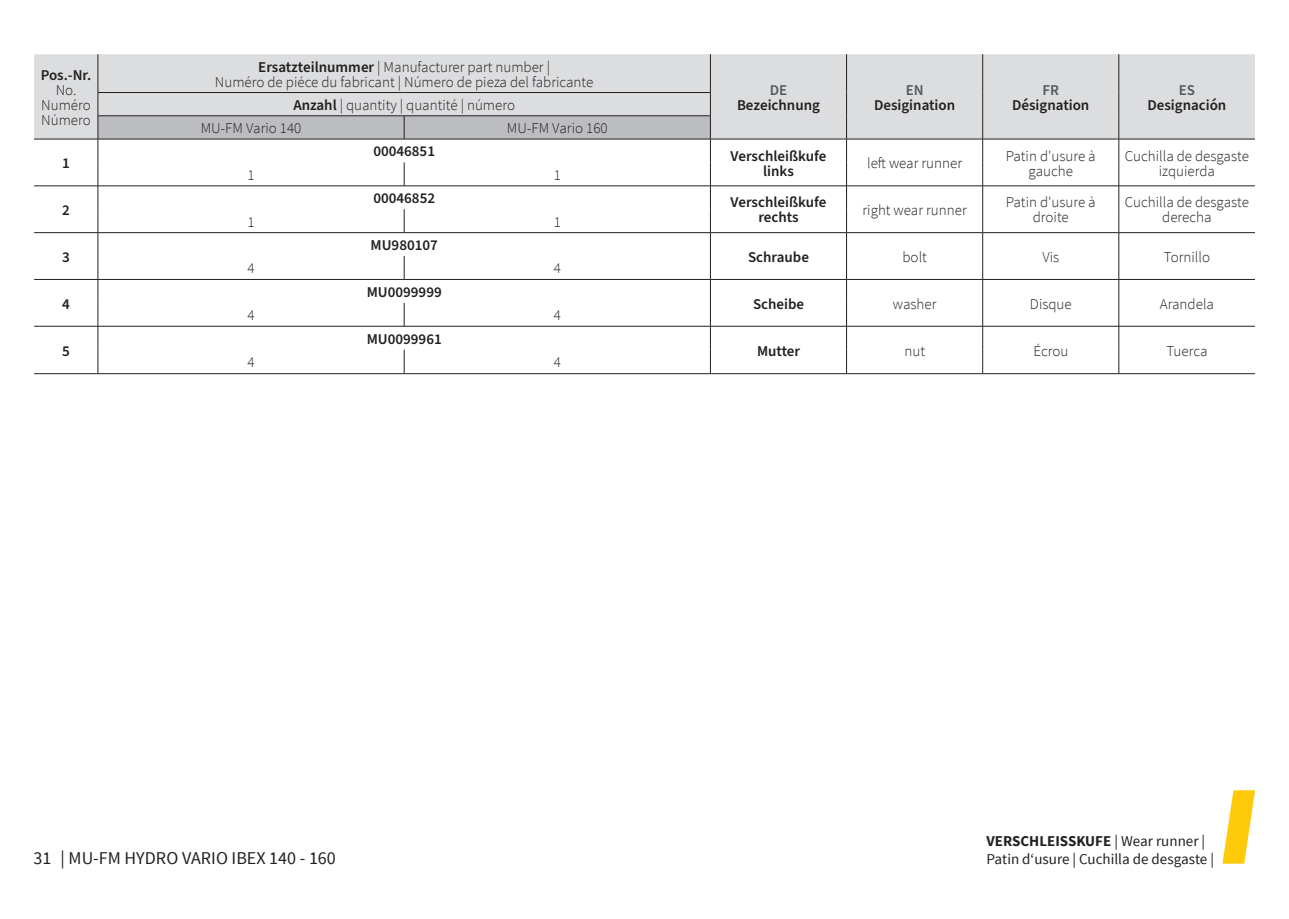
<style>
.page{position:relative;width:1289px;height:919px;background:#fff}
.page>*{position:absolute;margin:0;border:0;box-sizing:border-box;transform-origin:0 0}
.t1{font:18px "Source Sans Pro";color:#231f20}
.t2{font:300 15px/15px "Source Sans Pro";color:#231f20;text-align:center}
.t3{font:600 15px/15px "Source Sans Pro";color:#231f20;text-align:center}
.t4{font:15px/18px "Source Sans Pro";color:#231f20}
.t5{font:600 15px "Source Sans Pro";color:#57585a}
.s1{font-weight:600}
.s2{font-weight:700}
</style>
<div class="page">
<svg style="left:1222px;top:790px;width:32px;height:73px"></svg>
<div style="left:34px;top:54px;width:1220px;height:85px;background:#dcdddf"></div>
<hr style="left:846px;top:185px;width:136px;height:1px;background:#231f20">
<hr style="left:982px;top:185px;width:136px;height:1px;background:#231f20">
<hr style="left:1118px;top:185px;width:136px;height:1px;background:#231f20">
<hr style="left:846px;top:232px;width:136px;height:1px;background:#231f20">
<hr style="left:982px;top:232px;width:136px;height:1px;background:#231f20">
<hr style="left:1118px;top:232px;width:136px;height:1px;background:#231f20">
<hr style="left:98px;top:92px;width:306px;height:1px;background:#231f20">
<hr style="left:404px;top:92px;width:306px;height:1px;background:#231f20">
<hr style="left:34px;top:139px;width:64px;height:1px;background:#231f20">
<hr style="left:710px;top:326px;width:136px;height:1px;background:#231f20">
<hr style="left:710px;top:373px;width:136px;height:1px;background:#231f20">
<hr style="left:404px;top:373px;width:306px;height:1px;background:#231f20">
<hr style="left:34px;top:326px;width:64px;height:1px;background:#231f20">
<hr style="left:34px;top:373px;width:64px;height:1px;background:#231f20">
<hr style="left:98px;top:373px;width:306px;height:1px;background:#231f20">
<hr style="left:34px;top:185px;width:64px;height:1px;background:#231f20">
<hr style="left:34px;top:232px;width:64px;height:1px;background:#231f20">
<hr style="left:34px;top:279px;width:64px;height:1px;background:#231f20">
<hr style="left:846px;top:139px;width:136px;height:1px;background:#231f20">
<hr style="left:982px;top:139px;width:136px;height:1px;background:#231f20">
<hr style="left:1118px;top:139px;width:136px;height:1px;background:#231f20">
<hr style="left:846px;top:279px;width:136px;height:1px;background:#231f20">
<hr style="left:982px;top:279px;width:136px;height:1px;background:#231f20">
<hr style="left:1118px;top:279px;width:136px;height:1px;background:#231f20">
<hr style="left:846px;top:326px;width:136px;height:1px;background:#231f20">
<hr style="left:982px;top:326px;width:136px;height:1px;background:#231f20">
<hr style="left:1118px;top:326px;width:136px;height:1px;background:#231f20">
<hr style="left:846px;top:373px;width:136px;height:1px;background:#231f20">
<hr style="left:982px;top:373px;width:136px;height:1px;background:#231f20">
<hr style="left:1118px;top:373px;width:136px;height:1px;background:#231f20">
<hr style="left:98px;top:54px;width:1px;height:38px;background:#231f20">
<hr style="left:710px;top:54px;width:1px;height:38px;background:#231f20">
<hr style="left:846px;top:54px;width:1px;height:38px;background:#231f20">
<svg style="left:846px;top:92px;width:1px;height:281px"></svg>
<hr style="left:982px;top:54px;width:1px;height:38px;background:#231f20">
<hr style="left:1118px;top:54px;width:1px;height:38px;background:#231f20">
<svg style="left:982px;top:92px;width:1px;height:281px"></svg>
<svg style="left:1118px;top:92px;width:1px;height:281px"></svg>
<hr style="left:710px;top:185px;width:136px;height:1px;background:#231f20">
<hr style="left:710px;top:232px;width:136px;height:1px;background:#231f20">
<hr style="left:710px;top:139px;width:136px;height:1px;background:#231f20">
<hr style="left:710px;top:279px;width:136px;height:1px;background:#231f20">
<svg style="left:98px;top:93px;width:613px;height:280px"></svg>
<p class="t3" style="left:41px;top:68px;width:52px">Pos.-Nr.</p>
<p class="t2" style="left:41px;top:82px;width:51px">No.<br>Numéro<br>Número</p>
<p class="t3" style="left:62px;top:156px;width:9px">1</p>
<p class="t3" style="left:62px;top:203px;width:9px">2</p>
<p class="t3" style="left:62px;top:250px;width:9px">3</p>
<p class="t3" style="left:62px;top:296px;width:9px">4</p>
<p class="t3" style="left:62px;top:343px;width:9px">5</p>
<p class="t2" style="left:215px;top:59px;width:380px"><span class="s1">Ersatzteilnummer</span> | Manufacturer part number |<br>Numéro de piéce du fabricant | Número de pieza del fabricante</p>
<p class="t5" style="left:1178px;top:80px;width:18px">ES</p>
<p class="t5" style="left:769px;top:80px;width:19px">DE</p>
<p class="t3" style="left:737px;top:98px;width:84px">Bezeichnung</p>
<p class="t5" style="left:905px;top:80px;width:19px">EN</p>
<p class="t3" style="left:874px;top:98px;width:83px">Desigination</p>
<p class="t5" style="left:1042px;top:80px;width:18px">FR</p>
<p class="t3" style="left:1012px;top:98px;width:79px">Désignation</p>
<p class="t2" style="left:293px;top:97px;width:223px"><span class="s1">Anzahl</span> | quantity | quantité | número</p>
<p class="t3" style="left:1147px;top:98px;width:80px">Designación</p>
<p class="t2" style="left:201px;top:121px;width:102px">MU-FM Vario 140</p>
<p class="t2" style="left:507px;top:121px;width:102px">MU-FM Vario 160</p>
<p class="t3" style="left:373px;top:144px;width:63px">00046851</p>
<p class="t3" style="left:730px;top:148px;width:97px">Verschleißkufe links</p>
<p class="t2" style="left:867px;top:156px;width:97px">left wear runner</p>
<p class="t2" style="left:1005px;top:148px;width:91px">Patin d'usure à gauche</p>
<p class="t2" style="left:1124px;top:148px;width:126px">Cuchilla de desgaste izquierda</p>
<p class="t2" style="left:247px;top:167px;width:9px">1</p>
<p class="t2" style="left:553px;top:167px;width:9px">1</p>
<p class="t3" style="left:373px;top:191px;width:63px">00046852</p>
<p class="t3" style="left:730px;top:195px;width:97px">Verschleißkufe rechts</p>
<p class="t2" style="left:862px;top:202px;width:106px">right wear runner</p>
<p class="t2" style="left:1005px;top:195px;width:91px">Patin d'usure à droite</p>
<p class="t2" style="left:1124px;top:195px;width:126px">Cuchilla de desgaste derecha</p>
<p class="t2" style="left:247px;top:214px;width:9px">1</p>
<p class="t2" style="left:553px;top:214px;width:9px">1</p>
<p class="t3" style="left:370px;top:238px;width:69px">MU980107</p>
<p class="t2" style="left:247px;top:261px;width:9px">4</p>
<p class="t2" style="left:554px;top:261px;width:9px">4</p>
<p class="t3" style="left:367px;top:285px;width:77px">MU0099999</p>
<p class="t2" style="left:247px;top:308px;width:9px">4</p>
<p class="t2" style="left:554px;top:308px;width:9px">4</p>
<p class="t3" style="left:367px;top:331px;width:76px">MU0099961</p>
<p class="t2" style="left:247px;top:355px;width:9px">4</p>
<p class="t2" style="left:554px;top:355px;width:9px">4</p>
<p class="t3" style="left:748px;top:250px;width:62px">Schraube</p>
<p class="t2" style="left:902px;top:249px;width:26px">bolt</p>
<p class="t2" style="left:1042px;top:249px;width:18px">Vis</p>
<p class="t2" style="left:1163px;top:249px;width:48px">Tornillo</p>
<p class="t3" style="left:753px;top:296px;width:53px">Scheibe</p>
<p class="t2" style="left:892px;top:296px;width:45px">washer</p>
<p class="t2" style="left:1029px;top:296px;width:43px">Disque</p>
<p class="t2" style="left:1159px;top:296px;width:56px">Arandela</p>
<p class="t3" style="left:757px;top:343px;width:45px">Mutter</p>
<p class="t2" style="left:904px;top:343px;width:22px">nut</p>
<p class="t2" style="left:1033px;top:343px;width:37px">Écrou</p>
<p class="t2" style="left:1166px;top:343px;width:42px">Tuerca</p>
<p class="t1" style="left:33px;top:846px;width:304px">31 | MU-FM HYDRO VARIO IBEX 140 - 160</p>
<p class="t4" style="left:986px;top:831px;width:229px"><span class="s2">VERSCHLEISSKUFE</span> | Wear runner |<br>Patin d‘usure | Cuchilla de desgaste |</p>
</div>
